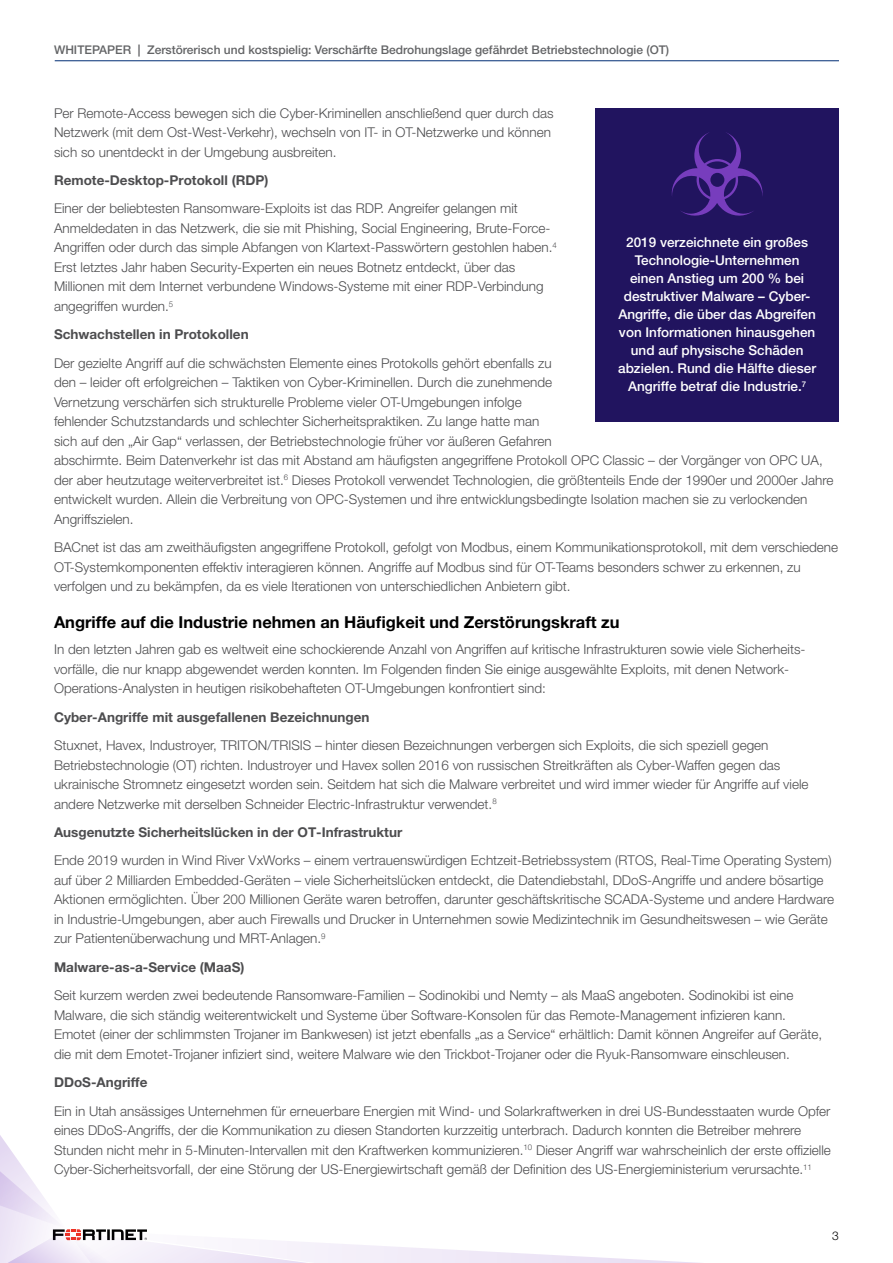
<style>
.page{position:relative;width:893px;height:1263px;background:#fff}
.page>*{position:absolute;margin:0;border:0;box-sizing:border-box;transform-origin:0 0}
.Body_Copy_SUBHEAD__B{font:700 16.5px "Helvetica Neue LT Pro";color:#000}
.Body_Copy{font:300 13.5px/19.5px "Helvetica Neue LT Pro";color:#4d4d4f}
.Sidebar-call_out{font:500 13.5px/18px "Helvetica Neue LT Pro";color:#fff;text-align:center}
.Body_Copy-2{font:700 13.5px "Helvetica Neue LT Pro";color:#4d4d4f}
.t1{font:500 12px "Helvetica Neue LT Pro";color:#636466}
.t2{font:300 12px "Helvetica Neue LT Pro";color:#000}
.s1{font-weight:700}
</style>
<div class="page">
<svg style="left:0;top:1135px;width:699px;height:128px"></svg>
<hr style="left:55px;top:60px;width:784px;height:1px;background:#002d74">
<div style="left:595px;top:108px;width:244px;height:313px;background:#21145f"></div>
<svg style="left:671px;top:132px;width:92px;height:84px"></svg>
<p class="t1" style="left:54px;top:42px;width:617px">WHITEPAPER <span class="s1">|</span> Zerstörerisch und kostspielig: Verschärfte Bedrohungslage gefährdet Betriebstechnologie (OT)</p>
<p class="Body_Copy" style="left:54px;top:103px;width:501px">Per Remote-Access bewegen sich die Cyber-Kriminellen anschließend quer durch das<br>Netzwerk (mit dem Ost-West-Verkehr), wechseln von IT- in OT-Netzwerke und können sich so unentdeckt in der Umgebung ausbreiten.</p>
<p class="Body_Copy-2" style="left:54px;top:172px;width:216px">Remote-Desktop-Protokoll (RDP)</p>
<p class="Body_Copy" style="left:54px;top:199px;width:504px">Einer der beliebtesten Ransomware-Exploits ist das RDP. Angreifer gelangen mit Anmeldedaten in das Netzwerk, die sie mit Phishing, Social Engineering, Brute-Force-Angriffen oder durch das simple Abfangen von Klartext-Passwörtern gestohlen haben.<sup>4<br></sup>Erst letztes Jahr haben Security-Experten ein neues Botnetz entdeckt, über das Millionen mit dem Internet verbundene Windows-Systeme mit einer RDP-Verbindung angegriffen wurden.<sup>5</sup></p>
<p class="Body_Copy-2" style="left:54px;top:326px;width:196px">Schwachstellen in Protokollen</p>
<p class="Body_Copy" style="left:54px;top:353px;width:781px">Der gezielte Angriff auf die schwächsten Elemente eines Protokolls gehört ebenfalls zu<br>den – leider oft erfolgreichen – Taktiken von Cyber-Kriminellen. Durch die zunehmende<br>Vernetzung verschärfen sich strukturelle Probleme vieler OT-Umgebungen infolge<br>fehlender Schutzstandards und schlechter Sicherheitspraktiken. Zu lange hatte man<br>sich auf den „Air Gap“ verlassen, der Betriebstechnologie früher vor äußeren Gefahren<br>abschirmte. Beim Datenverkehr ist das mit Abstand am häufigsten angegriffene Protokoll OPC Classic – der Vorgänger von OPC UA, der aber heutzutage weiterverbreitet ist.<sup>6</sup> Dieses Protokoll verwendet Technologien, die größtenteils Ende der 1990er und 2000er Jahre entwickelt wurden. Allein die Verbreitung von OPC-Systemen und ihre entwicklungsbedingte Isolation machen sie zu verlockenden Angriffszielen.</p>
<p class="Body_Copy" style="left:54px;top:537px;width:786px">BACnet ist das am zweithäufigsten angegriffene Protokoll, gefolgt von Modbus, einem Kommunikationsprotokoll, mit dem verschiedene<br>OT-Systemkomponenten effektiv interagieren können. Angriffe auf Modbus sind für OT-Teams besonders schwer zu erkennen, zu verfolgen und zu bekämpfen, da es viele Iterationen von unterschiedlichen Anbietern gibt.</p>
<p class="Body_Copy_SUBHEAD__B" style="left:54px;top:612px;width:567px">Angriffe auf die Industrie nehmen an Häufigkeit und Zerstörungskraft zu</p>
<p class="Body_Copy" style="left:54px;top:639px;width:753px">In den letzten Jahren gab es weltweit eine schockierende Anzahl von Angriffen auf kritische Infrastrukturen sowie viele Sicherheits&shy;vorfälle, die nur knapp abgewendet werden konnten. Im Folgenden finden Sie einige ausgewählte Exploits, mit denen Network-<br>Operations-Analysten in heutigen risikobehafteten OT-Umgebungen konfrontiert sind:</p>
<p class="Body_Copy-2" style="left:54px;top:708px;width:317px">Cyber-Angriffe mit ausgefallenen Bezeichnungen</p>
<p class="Body_Copy" style="left:54px;top:735px;width:756px">Stuxnet, Havex, Industroyer, TRITON/TRISIS – hinter diesen Bezeichnungen verbergen sich Exploits, die sich speziell gegen Betriebstechnologie (OT) richten. Industroyer und Havex sollen 2016 von russischen Streitkräften als Cyber-Waffen gegen das ukrainische Stromnetz eingesetzt worden sein. Seitdem hat sich die Malware verbreitet und wird immer wieder für Angriffe auf viele andere Netzwerke mit derselben Schneider Electric-Infrastruktur verwendet.<sup>8</sup></p>
<p class="Body_Copy-2" style="left:54px;top:824px;width:350px">Ausgenutzte Sicherheitslücken in der OT-Infrastruktur</p>
<p class="Body_Copy" style="left:54px;top:850px;width:782px">Ende 2019 wurden in Wind River VxWorks – einem vertrauenswürdigen Echtzeit-Betriebssystem (RTOS, Real-Time Operating System) auf über 2 Milliarden Embedded-Geräten – viele Sicherheitslücken entdeckt, die Datendiebstahl, DDoS-Angriffe und andere bösartige Aktionen ermöglichten. Über 200 Millionen Geräte waren betroffen, darunter geschäftskritische SCADA-Systeme und andere Hardware in Industrie-Umgebungen, aber auch Firewalls und Drucker in Unternehmen sowie Medizintechnik im Gesundheitswesen – wie Geräte zur Patientenüberwachung und MRT-Anlagen.<sup>9</sup></p>
<p class="Body_Copy-2" style="left:54px;top:958px;width:192px">Malware-as-a-Service (MaaS)</p>
<p class="Body_Copy" style="left:54px;top:985px;width:770px">Seit kurzem werden zwei bedeutende Ransomware-Familien – Sodinokibi und Nemty – als MaaS angeboten. Sodinokibi ist eine Malware, die sich ständig weiterentwickelt und Systeme über Software-Konsolen für das Remote-Management infizieren kann.<br>Emotet (einer der schlimmsten Trojaner im Bankwesen) ist jetzt ebenfalls „as a Service“ erhältlich: Damit können Angreifer auf Geräte, die mit dem Emotet-Trojaner infiziert sind, weitere Malware wie den Trickbot-Trojaner oder die Ryuk-Ransomware einschleusen.</p>
<p class="Body_Copy-2" style="left:54px;top:1074px;width:95px">DDoS-Angriffe</p>
<p class="Body_Copy" style="left:54px;top:1101px;width:778px">Ein in Utah ansässiges Unternehmen für erneuerbare Energien mit Wind- und Solarkraftwerken in drei US-Bundesstaaten wurde Opfer eines DDoS-Angriffs, der die Kommunikation zu diesen Standorten kurzzeitig unterbrach. Dadurch konnten die Betreiber mehrere Stunden nicht mehr in 5-Minuten-Intervallen mit den Kraftwerken kommunizieren.<sup>10</sup> Dieser Angriff war wahrscheinlich der erste offizielle Cyber-Sicherheitsvorfall, der eine Störung der US-Energiewirtschaft gemäß der Definition des US-Energieministerium verursachte.<sup>11</sup></p>
<p class="Sidebar-call_out" style="left:618px;top:233px;width:199px">2019 verzeichnete ein großes<br>Technologie-Unternehmen einen Anstieg um 200 % bei destruktiver Malware – Cyber-<br>Angriffe, die über das Abgreifen von Informationen hinausgehen und auf physische Schäden abzielen. Rund die Hälfte dieser<br>Angriffe betraf die Industrie.<sup>7</sup></p>
<p class="t2" style="left:832px;top:1229px;width:8px">3</p>
</div>
